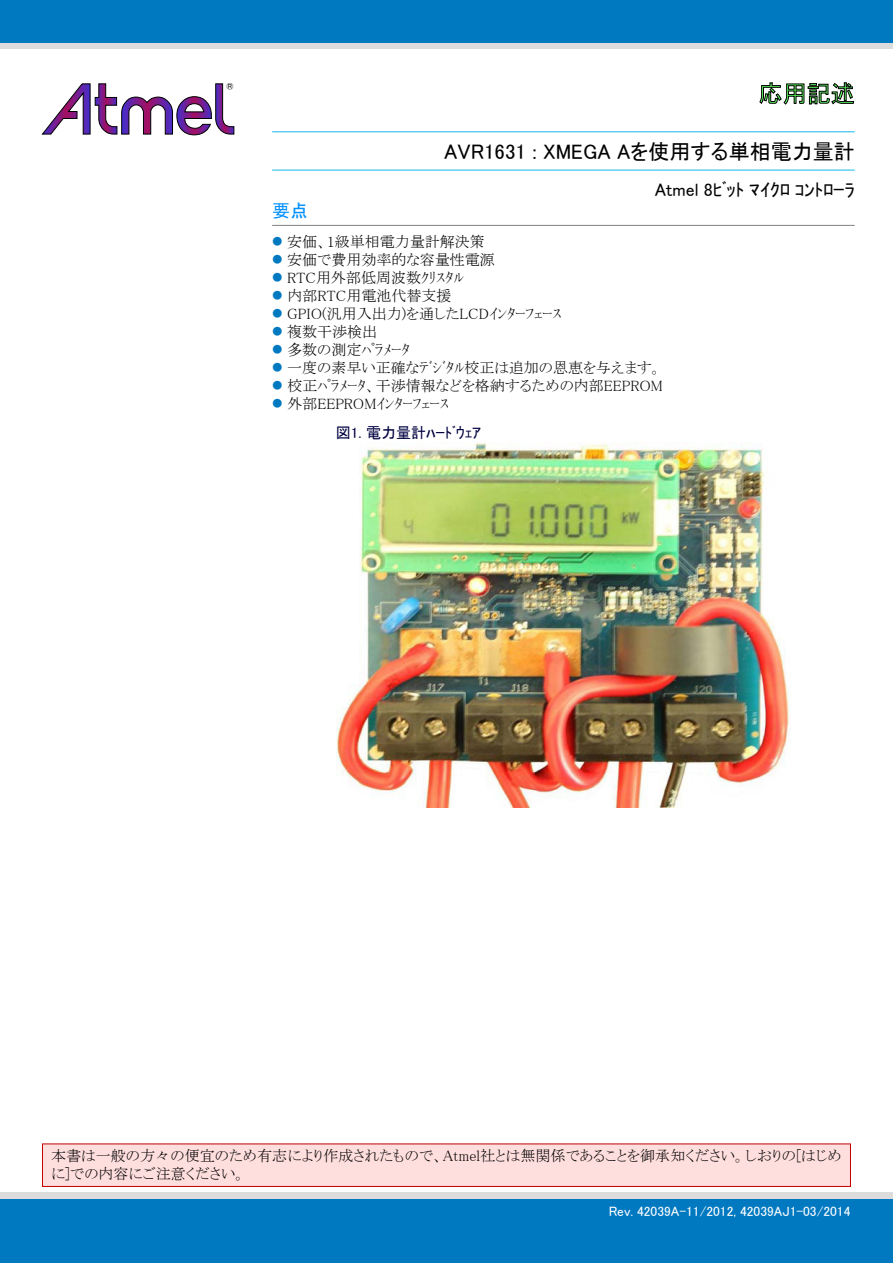
<style>
.page{position:relative;width:893px;height:1263px;background:#fff}
.page>*{position:absolute;margin:0;border:0;box-sizing:border-box;transform-origin:0 0}
.t1{font:24px "MS P Gothic";color:#60ff60}
.t2{font:21px "MS P Gothic";color:#000}
.t3{font:18px "MS P Gothic";color:#000}
.t4{font:18px "MS P Gothic";color:#0090ff}
.t5{font:15px/18px "MS P Mincho";color:#000}
.t6{font:15px "MS P Gothic";color:#000040}
.t7{font:13.5px "MS P Gothic";color:#fff}
.t8{font:10.5px "MS P Gothic";color:#000}
.s1{font-size:10.5px;color:#0079c1}
</style>
<div class="page">
<div style="left:0;top:43px;width:893px;height:6px;background:#dcdcdc"></div>
<div style="left:0;top:0;width:893px;height:43px;background:#0079c1"></div>
<div style="left:0;top:1192px;width:893px;height:7px;background:#dcdcdc"></div>
<div style="left:0;top:1199px;width:893px;height:64px;background:#0079c1"></div>
<svg style="left:41px;top:83px;width:193px;height:52px"></svg>
<hr style="left:272px;top:131px;width:583px;height:1px;background:#12b8eb">
<hr style="left:272px;top:170px;width:583px;height:1px;background:#12b8eb">
<hr style="left:272px;top:225px;width:583px;height:1px;background:#808080">
<div style="left:43px;top:1144px;width:807px;height:42px;background:#ffdede"></div>
<div style="left:42px;top:1143px;width:809px;height:44px;border:1px solid #c00000"></div>
<svg style="left:759px;top:82px;width:95px;height:23px"></svg>
<img style="left:336px;top:442px;width:453px;height:365px">
<p class="t8" style="left:226px;top:81px;width:9px">®</p>
<h1 class="t1" style="left:759px;top:81px;width:97px">応用記述</h1>
<h2 class="t2" style="left:444px;top:140px;width:412px">AVR1631 : XMEGA Aを使用する単相電力量計</h2>
<p class="t3" style="left:655px;top:180px;width:201px">Atmel 8ﾋﾞｯﾄ ﾏｲｸﾛ ｺﾝﾄﾛｰﾗ</p>
<p class="t4" style="left:272px;top:201px;width:37px">要点</p>
<p class="t5" style="left:272px;top:232px;width:214px"><span class="s1">●</span> 安価、1級単相電力量計解決策</p>
<p class="t5" style="left:272px;top:250px;width:224px"><span class="s1">●</span> 安価で費用効率的な容量性電源</p>
<p class="t5" style="left:272px;top:268px;width:193px"><span class="s1">●</span> RTC用外部低周波数ｸﾘｽﾀﾙ</p>
<p class="t5" style="left:272px;top:286px;width:181px"><span class="s1">●</span> 内部RTC用電池代替支援</p>
<p class="t5" style="left:272px;top:304px;width:291px"><span class="s1">●</span> GPIO(汎用入出力)を通したLCDｲﾝﾀｰﾌｪｰｽ</p>
<p class="t5" style="left:272px;top:322px;width:107px"><span class="s1">●</span> 複数干渉検出</p>
<p class="t5" style="left:272px;top:340px;width:139px"><span class="s1">●</span> 多数の測定ﾊﾟﾗﾒｰﾀ</p>
<p class="t5" style="left:272px;top:358px;width:391px"><span class="s1">●</span> 一度の素早い正確なﾃﾞｼﾞﾀﾙ校正は追加の恩恵を与えます。</p>
<p class="t5" style="left:272px;top:376px;width:392px"><span class="s1">●</span> 校正ﾊﾟﾗﾒｰﾀ、干渉情報などを格納するための内部EEPROM</p>
<p class="t5" style="left:272px;top:394px;width:178px"><span class="s1">●</span> 外部EEPROMｲﾝﾀｰﾌｪｰｽ</p>
<p class="t6" style="left:336px;top:425px;width:147px">図1. 電力量計ﾊｰﾄﾞｳｪｱ</p>
<p class="t5" style="left:51px;top:1147px;width:792px">本書は一般の方々の便宜のため有志により作成されたもので、Atmel社とは無関係であることを御承知ください。しおりの[はじめに]での内容にご注意ください。</p>
<p class="t7" style="left:609px;top:1204px;width:243px">Rev. 42039A-11/2012, 42039AJ1-03/2014</p>
</div>
